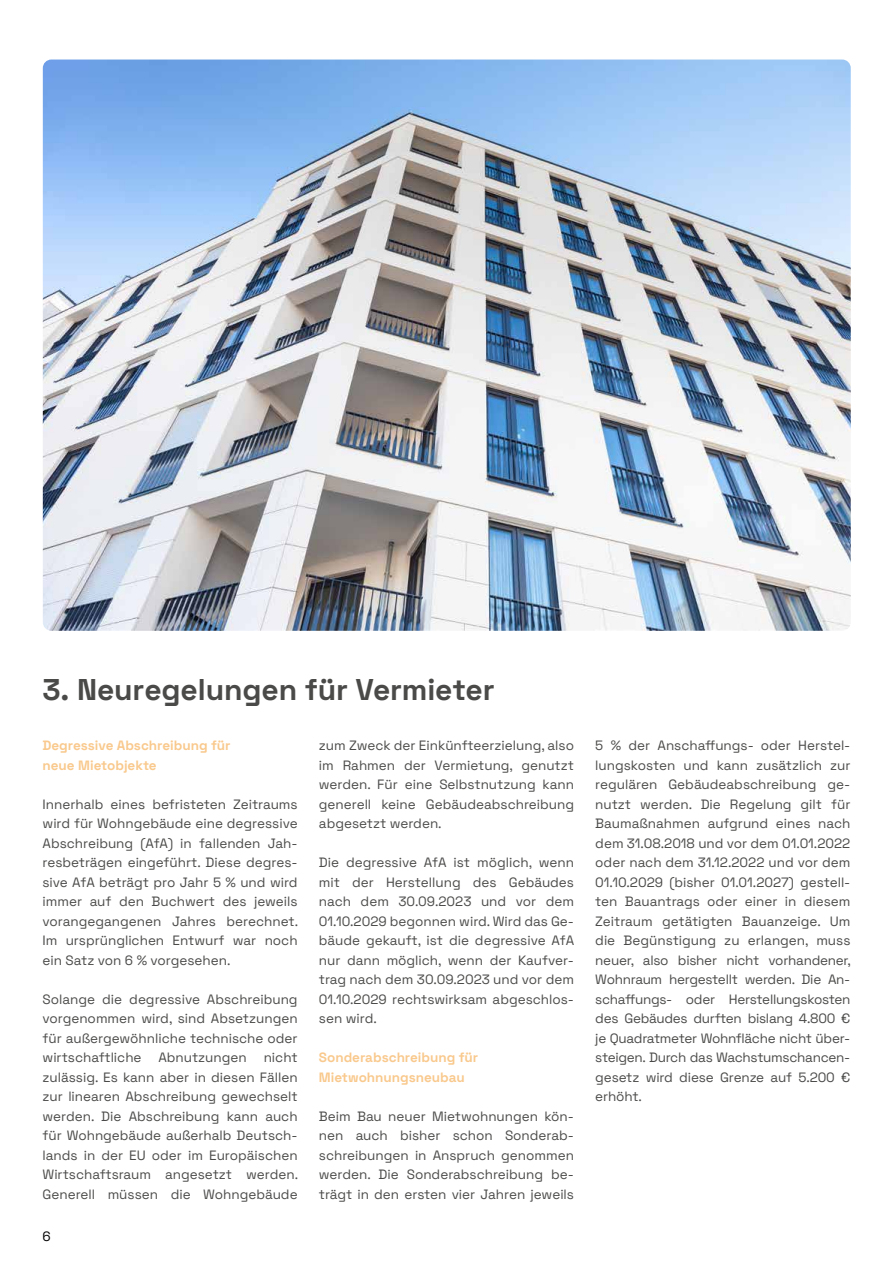
<style>
.page{position:relative;width:893px;height:1263px;background:#fff}
.page>*{position:absolute;margin:0;border:0;box-sizing:border-box;transform-origin:0 0}
.t1{font:700 30px "Space Grotesk";letter-spacing:-.005em;color:#4a4a49}
.t2{font:13.5px/19.5px "Space Grotesk";color:#4a4a49;text-align:justify}
.t3{font:700 13.5px/19.5px "Space Grotesk";color:#f9c98d}
.t4{font:13.5px "Space Grotesk";color:#000}
</style>
<div class="page">
<img style="left:43px;top:60px;width:808px;height:571px">
<h1 class="t1" style="left:43px;top:667px;width:454px">3. Neuregelungen für Vermieter</h1>
<p class="t3" style="left:43px;top:735px;width:190px">Degressive Abschreibung für neue Mietobjekte</p>
<p class="t2" style="left:43px;top:794px;width:257px">Innerhalb eines befristeten Zeitraums wird für Wohngebäude eine degressive Abschreibung (AfA) in fallenden Jah&shy;resbeträgen eingeführt. Diese degres&shy;sive AfA beträgt pro Jahr 5 % und wird immer auf den Buchwert des jeweils vorangegangenen Jahres berechnet.<br>Im ursprünglichen Entwurf war noch ein Satz von 6 % vorgesehen.</p>
<p class="t2" style="left:43px;top:989px;width:257px">Solange die degressive Abschreibung vorgenommen wird, sind Absetzungen für außergewöhnliche technische oder wirtschaftliche Abnutzungen</p>
<p class="t2" style="left:43px;top:1047px;width:257px;text-indent:221px">nicht zulässig. Es kann aber in diesen Fällen zur linearen Abschreibung gewechselt werden. Die Abschreibung kann auch für Wohngebäude außerhalb Deutsch&shy;lands in der EU oder im Europäischen Wirtschaftsraum angesetzt werden.<br>Generell müssen die Wohngebäude</p>
<p class="t4" style="left:43px;top:1227px;width:10px">6</p>
<p class="t2" style="left:319px;top:735px;width:257px">zum Zweck der Einkünfteerzielung, also im Rahmen der Vermietung, genutzt werden. Für eine Selbstnutzung kann generell keine Gebäudeabschreibung abgesetzt werden.</p>
<p class="t2" style="left:319px;top:852px;width:257px">Die degressive AfA ist möglich, wenn mit der Herstellung des Gebäudes nach dem 30.09.2023 und vor dem 01.10.2029 begonnen wird. Wird das Ge&shy;bäude gekauft, ist die degressive AfA nur dann möglich, wenn der Kaufver&shy;trag nach dem 30.09.2023 und vor dem 01.10.2029 rechtswirksam abgeschlos&shy;sen wird.</p>
<p class="t3" style="left:319px;top:1047px;width:161px">Sonderabschreibung für<br>Mietwohnungsneubau</p>
<p class="t2" style="left:319px;top:1105px;width:257px">Beim Bau neuer Mietwohnungen kön&shy;nen auch bisher schon Sonderab&shy;schreibungen in Anspruch genommen werden. Die Sonderabschreibung be&shy;trägt in den ersten vier Jahren jeweils</p>
<p class="t2" style="left:595px;top:735px;width:257px">5 % der Anschaffungs- oder Herstel&shy;lungskosten und kann zusätzlich zur regulären Gebäudeabschreibung ge&shy;nutzt werden. Die Regelung gilt für Baumaßnahmen aufgrund eines nach dem 31.08.2018 und vor dem 01.01.2022 oder nach dem 31.12.2022 und vor dem 01.10.2029 (bisher 01.01.2027) gestell&shy;ten Bauantrags oder einer in diesem Zeitraum getätigten Bauanzeige. Um die Begünstigung zu erlangen, muss neuer, also bisher nicht vorhandener, Wohnraum hergestellt werden. Die An&shy;schaffungs- oder Herstellungskosten des Gebäudes durften bislang 4.800 € je Quadratmeter Wohnfläche nicht über&shy;steigen. Durch das Wachstumschancen&shy;gesetz wird diese Grenze auf 5.200 € erhöht.</p>
</div>
